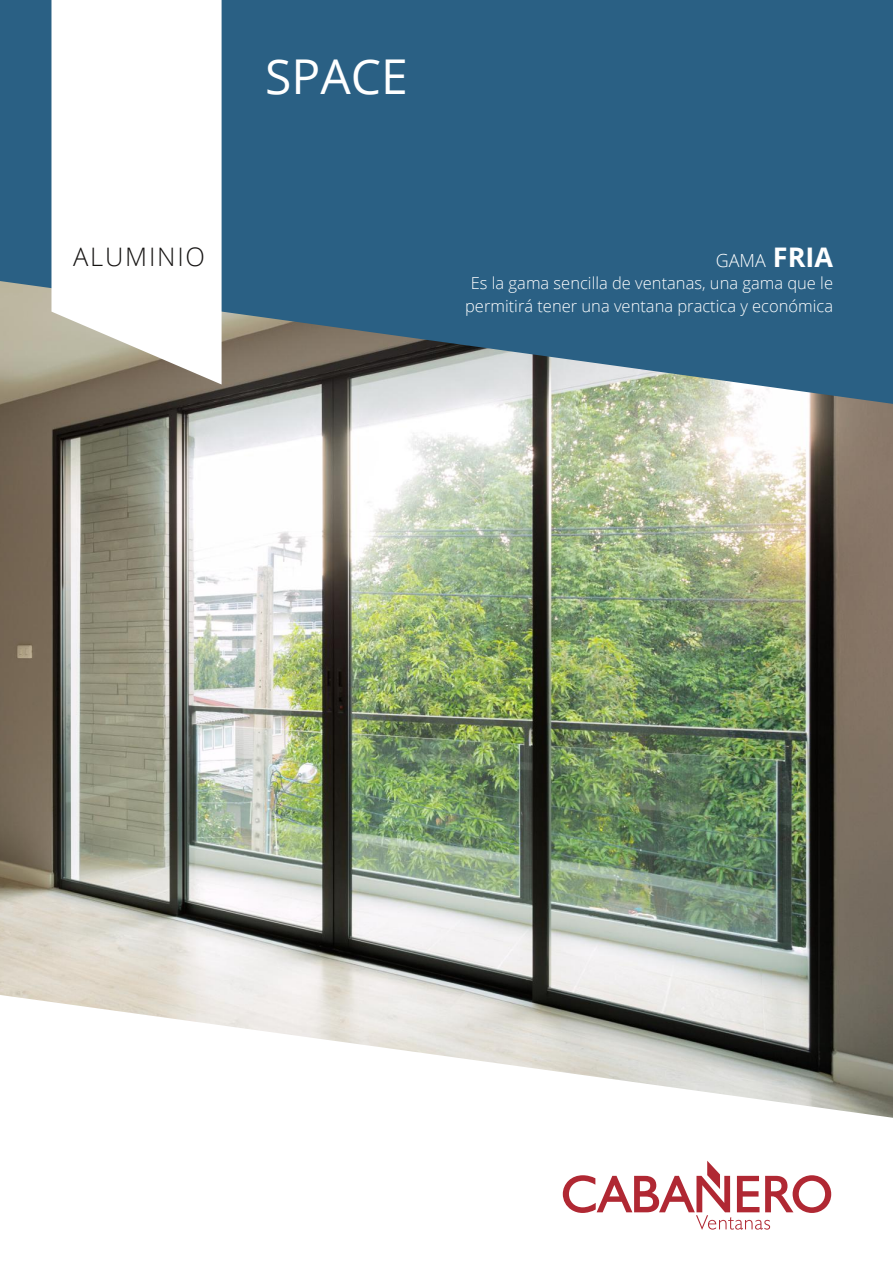
<style>
.page{position:relative;width:893px;height:1263px;background:#fff}
.page>*{position:absolute;margin:0;border:0;box-sizing:border-box;transform-origin:0 0}
.t1{font:48px "Open Sans";color:#fff}
.t2{font:300 25.5px "Open Sans";letter-spacing:.07em;color:#161413}
.t3{font:300 18px "Open Sans";color:#fff}
.t4{font:300 16.5px/22.5px "Open Sans";color:#fff;text-align:center}
.s1{font-weight:700;font-size:27px}
</style>
<div class="page">
<img style="left:0;top:406px;width:893px;height:586px">
<svg style="left:0;top:0;width:893px;height:406px;background:#3a6885"></svg>
<svg style="left:0;top:992px;width:893px;height:205px"></svg>
<svg style="left:51px;top:0;width:171px;height:384px"></svg>
<svg style="left:563px;top:1161px;width:268px;height:69px"></svg>
<h2 class="t2" style="left:73px;top:239px;width:133px">ALUMINIO</h2>
<h1 class="t1" style="left:265px;top:43px;width:144px">SPACE</h1>
<p class="t3" style="left:716px;top:248px;width:119px">GAMA <span class="s1">FRIA</span></p>
<p class="t4" style="left:465px;top:272px;width:369px">Es la gama sencilla de ventanas, una gama que le permitirá tener una ventana practica y económica</p>
</div>
